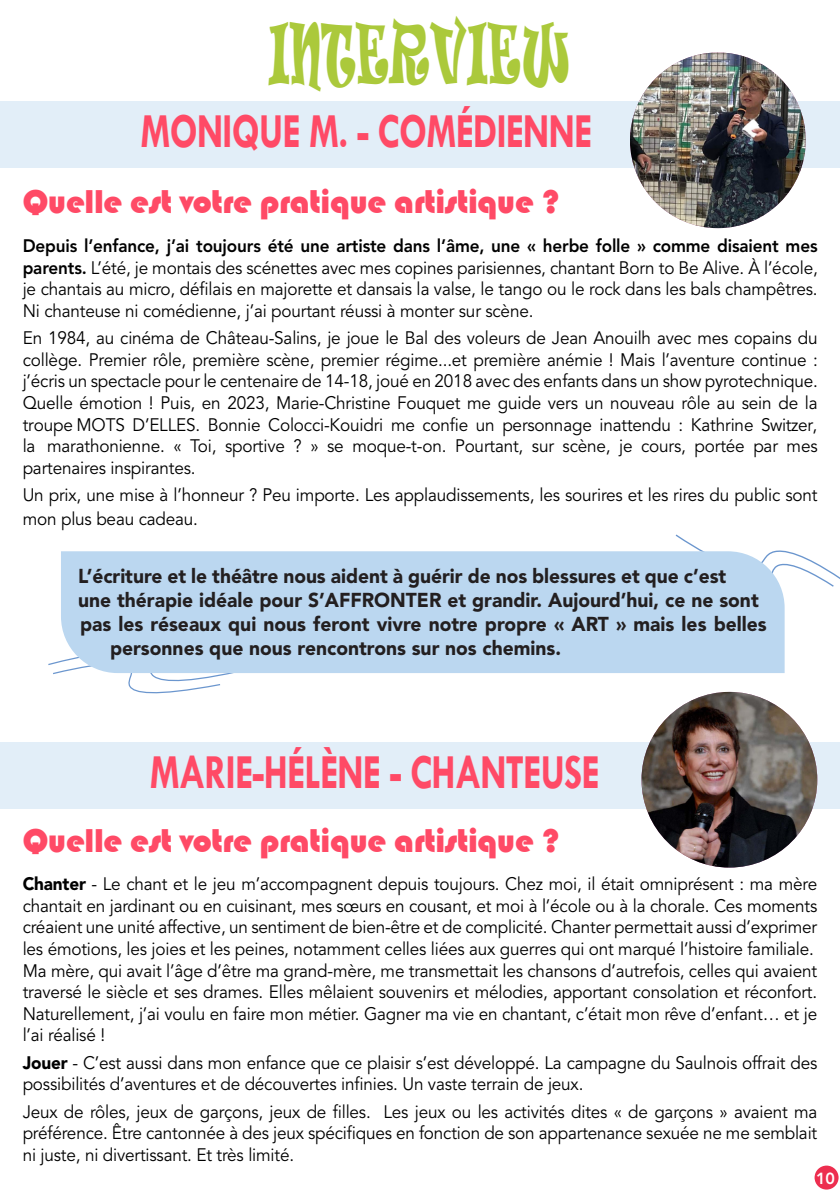
<style>
.page{position:relative;width:840px;height:1191px;background:#fff}
.page>*{position:absolute;margin:0;border:0;box-sizing:border-box;transform-origin:0 0}
.TITRE_PARTIES{font:78.2px "Ravie";letter-spacing:.02em;color:#abc93b;scale:.49 1}
.prénom___particularité{font:700 49.4px "Tw Cen";letter-spacing:-.02em;color:#ff4a66;scale:.77 1}
.t1{font:34px "Bauhaus 93";letter-spacing:-.01em;color:#ff4a66}
.txt{font:900 20px "Avenir LT Std";color:#231f20;scale:.96 1}
.t2{font:18px/21.6px "Avenir LT Std";letter-spacing:-.01em;color:#000;text-align:justify;scale:.95 1}
.t3{font:800 16px "Avenir LT Pro";color:#fff}
.s1{font-weight:800}
.s2{font-weight:900}
</style>
<div class="page">
<div style="left:814px;top:1165px;width:24px;height:24px;background:#ed2e4f;border-radius:50%"></div>
<div style="left:0;top:101px;width:839px;height:66px;background:#e2eef8"></div>
<img style="left:629px;top:52px;width:176px;height:176px;border-radius:88px">
<svg style="left:675px;top:534px;width:164px;height:53px"></svg>
<svg style="left:48px;top:660px;width:186px;height:34px"></svg>
<div style="left:61px;top:551px;width:723px;height:122px;background:#bbd7f0"></div>
<div style="left:0;top:742px;width:839px;height:66px;background:#e2eef8"></div>
<img style="left:641px;top:692px;width:175px;height:175px;border-radius:88px">
<p class="TITRE_PARTIES" style="left:269px;top:1px;width:616px">INTERVIEW</p>
<p class="prénom___particularité" style="left:140px;top:101px;width:588px">MONIQUE M. - COMÉDIENNE</p>
<p class="t1" style="left:23px;top:183px;width:538px">Quelle est votre pratique artistique ?</p>
<p class="t2" style="left:23px;top:236px;width:838px"><span class="s1">Depuis l’enfance, j’ai toujours été une artiste dans l’âme, une « herbe folle » comme disaient mes parents.</span> L’été, je montais des scénettes avec mes copines parisiennes, chantant Born to Be Alive. À l’école, je chantais au micro, défilais en majorette et dansais la valse, le tango ou le rock dans les bals champêtres.<br>Ni chanteuse ni comédienne, j’ai pourtant réussi à monter sur scène.</p>
<p class="t2" style="left:23px;top:328px;width:838px">En 1984, au cinéma de Château-Salins, je joue le Bal des voleurs de Jean Anouilh avec mes copains du collège. Premier rôle, première scène, premier régime...et première anémie ! Mais l’aventure continue : j’écris un spectacle pour le centenaire de 14-18, joué en 2018 avec des enfants dans un show pyrotechnique.<br>Quelle émotion ! Puis, en 2023, Marie-Christine Fouquet me guide vers un nouveau rôle au sein de la troupe MOTS D’ELLES. Bonnie Colocci-Kouidri me confie un personnage inattendu : Kathrine Switzer, la marathonienne. « Toi, sportive ? » se moque-t-on. Pourtant, sur scène, je cours, portée par mes partenaires inspirantes.</p>
<p class="t2" style="left:23px;top:483px;width:837px;line-height:24px">Un prix, une mise à l’honneur ? Peu importe. Les applaudissements, les sourires et les rires du public sont mon plus beau cadeau.</p>
<p class="txt" style="left:78px;top:564px;width:676px">L’écriture et le théâtre nous aident à guérir de nos blessures et que c’est</p>
<p class="txt" style="left:78px;top:588px;width:710px">une thérapie idéale pour S’AFFRONTER et grandir. Aujourd’hui, ce ne sont</p>
<p class="txt" style="left:80px;top:612px;width:716px">pas les réseaux qui nous feront vivre notre propre « ART » mais les belles</p>
<p class="txt" style="left:110px;top:636px;width:471px">personnes que nous rencontrons sur nos chemins.</p>
<p class="prénom___particularité" style="left:150px;top:742px;width:585px">MARIE-HÉLÈNE - CHANTEUSE</p>
<p class="t1" style="left:23px;top:821px;width:538px">Quelle est votre pratique artistique ?</p>
<p class="t2" style="left:23px;top:873px;width:837px"><span class="s2">Chanter</span> - Le chant et le jeu m’accompagnent depuis toujours. Chez moi, il était omniprésent : ma mère chantait en jardinant ou en cuisinant, mes sœurs en cousant, et moi à l’école ou à la chorale. Ces moments créaient une unité affective, un sentiment de bien-être et de complicité. Chanter permettait aussi d’exprimer les émotions, les joies et les peines, notamment celles liées aux guerres qui ont marqué l’histoire familiale.</p>
<p class="t2" style="left:23px;top:960px;width:837px">Ma mère, qui avait l’âge d’être ma grand-mère, me transmettait les chansons d’autrefois, celles qui avaient traversé le siècle et ses drames. Elles mêlaient souvenirs et mélodies, apportant consolation et réconfort.<br>Naturellement, j’ai voulu en faire mon métier. Gagner ma vie en chantant, c’était mon rêve d’enfant… et je l’ai réalisé !</p>
<p class="t2" style="left:23px;top:1052px;width:837px"><span class="s2">Jouer</span> - C’est aussi dans mon enfance que ce plaisir s’est développé. La campagne du Saulnois offrait des possibilités d’aventures et de découvertes infinies. Un vaste terrain de jeux.</p>
<p class="t2" style="left:23px;top:1101px;width:837px">Jeux de rôles, jeux de garçons, jeux de filles. Les jeux ou les activités dites « de garçons » avaient ma préférence. Être cantonnée à des jeux spécifiques en fonction de son appartenance sexuée ne me semblait ni juste, ni divertissant. Et très limité.</p>
<p class="t3" style="left:815px;top:1168px;width:20px">10</p>
</div>
